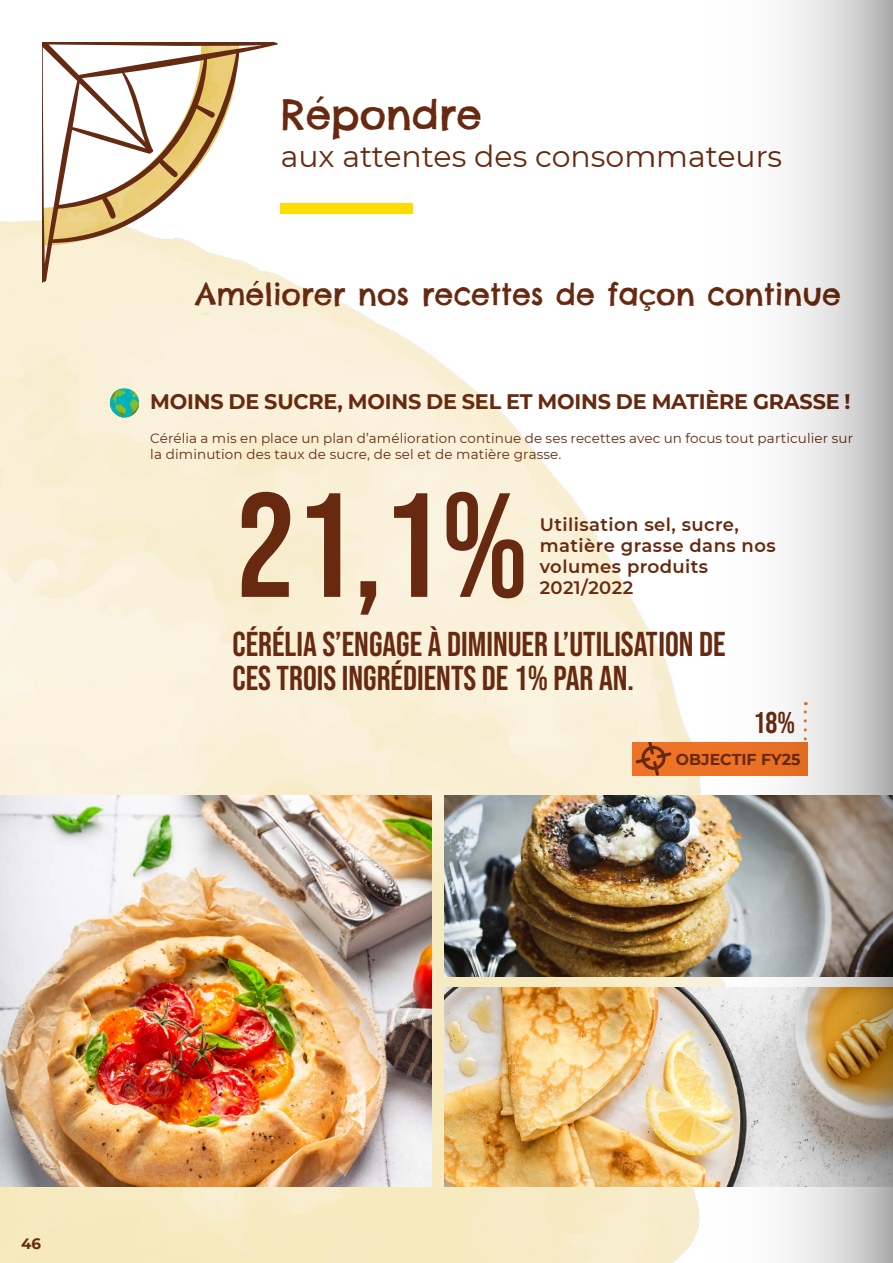
<style>
.page{position:relative;width:893px;height:1263px;background:#fff}
.page>*{position:absolute;margin:0;border:0;box-sizing:border-box;transform-origin:0 0}
.t1{font:148.05px "Bebas Neue";color:#672a10}
.t2{font:40.5px "Chelsea Market";color:#672a10}
.t3{font:34.5px/34.5px "Bebas Neue";color:#672a10}
.t4{font:30px "Chelsea Market";color:#672a10}
.t5{font:30px "Montserrat";color:#672a10}
.t6{font:30px "Bebas Neue";color:#672a10}
.t7{font:700 21px "Montserrat";letter-spacing:-.01em;color:#672a10}
.t8{font:600 18px/21px "Montserrat";letter-spacing:.025em;color:#672a10}
.t9{font:700 15.75px "Montserrat";color:#672a10}
.t10{font:700 15px "Montserrat";color:#672a10}
.t11{font:13.5px/16.5px "Montserrat";letter-spacing:.01em;color:#672a10}
</style>
<div class="page">
<img style="left:0;top:183px;width:653px;height:1080px">
<svg style="left:635px;top:742px;width:18px;height:34px"></svg>
<div style="left:281px;top:203px;width:132px;height:11px;background:#fd0"></div>
<img style="left:445px;top:988px;width:208px;height:198px">
<img style="left:445px;top:796px;width:208px;height:180px">
<img style="left:0;top:796px;width:432px;height:390px">
<svg style="left:43px;top:43px;width:235px;height:240px"></svg>
<svg style="left:110px;top:388px;width:29px;height:29px"></svg>
<img style="left:653px;top:0;width:239px;height:1263px">
<svg style="left:892px;top:0;width:1px;height:1263px"></svg>
<h2 class="t2" style="left:281px;top:88px;width:203px">Répondre</h2>
<h3 class="t5" style="left:281px;top:136px;width:503px">aux attentes des consommateurs</h3>
<h3 class="t4" style="left:196px;top:275px;width:647px">Améliorer nos recettes de façon continue</h3>
<h3 class="t7" style="left:150px;top:386px;width:702px">MOINS DE SUCRE, MOINS DE SEL ET MOINS DE MATIÈRE GRASSE !</h3>
<p class="t11" style="left:150px;top:429px;width:704px">Cérélia a mis en place un plan d’amélioration continue de ses recettes avec un focus tout particulier sur la diminution des taux de sucre, de sel et de matière grasse.</p>
<h1 class="t1" style="left:236px;top:462px;width:294px">21,1%</h1>
<h3 class="t8" style="left:540px;top:513px;width:238px">Utilisation sel, sucre, matière grasse dans nos volumes produits</h3>
<h3 class="t8" style="left:540px;top:576px;width:95px">2021/2022</h3>
<h3 class="t3" style="left:232px;top:626px;width:495px">CÉRÉLIA S’ENGAGE À DIMINUER L’UTILISATION DE<br>CES TROIS INGRÉDIENTS DE 1% PAR AN.</h3>
<h3 class="t6" style="left:753px;top:705px;width:43px">18%</h3>
<p class="t9" style="left:676px;top:748px;width:126px">OBJECTIF FY25</p>
<p class="t10" style="left:21px;top:1233px;width:21px">46</p>
</div>
